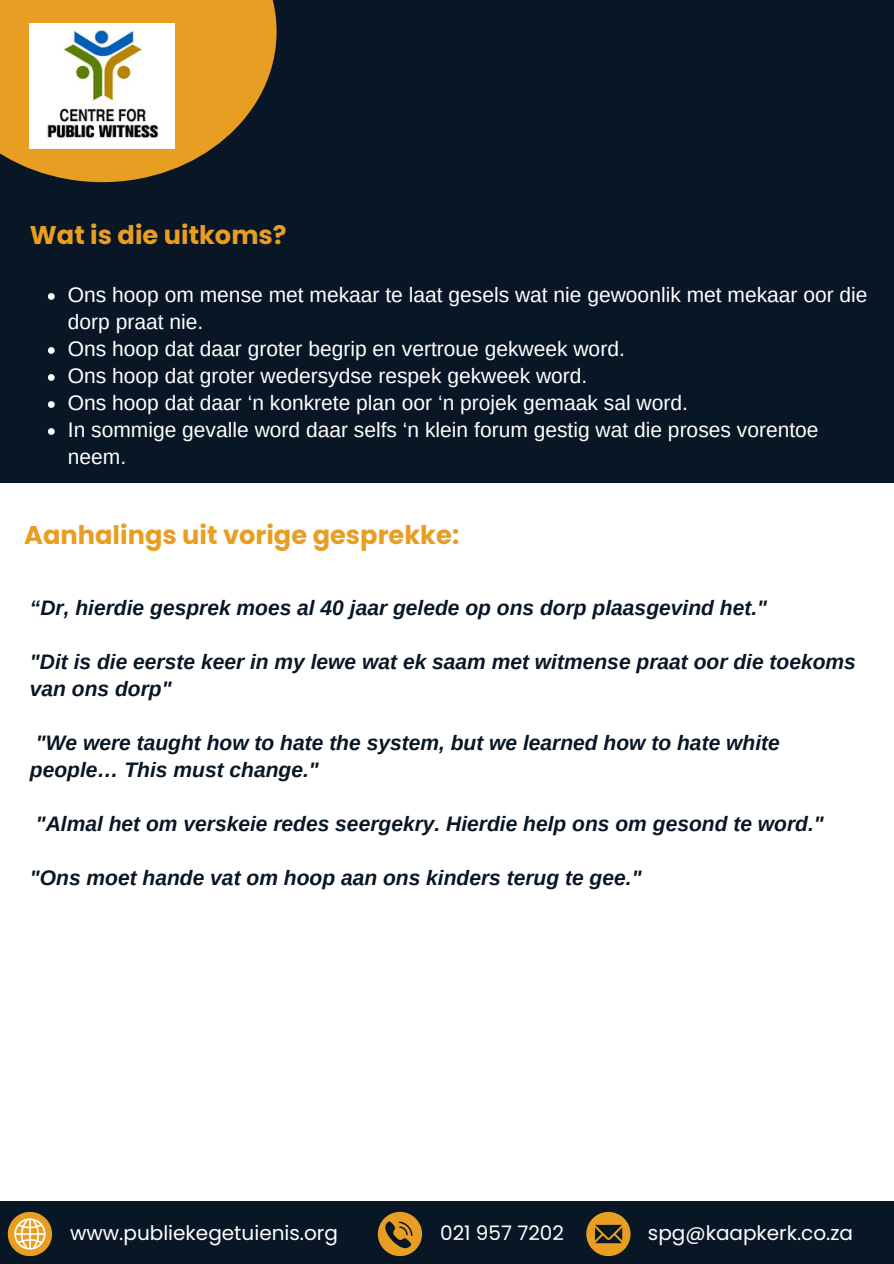
<style>
.page{position:relative;width:894px;height:1264px;background:#fff}
.page>*{position:absolute;margin:0;border:0;box-sizing:border-box;transform-origin:0 0}
.t1{font:700 25.65px "Poppins";color:#e89e23}
.t2{font:italic 700 21px/27px "Arimo";color:#081625}
.t3{font:21px/27px "Arimo";color:#fff}
.t4{font:19.95px "Poppins";color:#fff}
</style>
<div class="page">
<div style="left:0;top:0;width:893px;height:482px;background:#081625"></div>
<svg style="left:0;top:0;width:276px;height:182px;fill:#e89e23"></svg>
<div style="left:0;top:1200px;width:893px;height:63px;background:#081625"></div>
<svg style="left:377px;top:1211px;width:44px;height:44px"></svg>
<svg style="left:8px;top:1211px;width:44px;height:44px"></svg>
<svg style="left:586px;top:1211px;width:44px;height:44px"></svg>
<img style="left:30px;top:24px;width:144px;height:125px">
<svg style="left:48px;top:293px;width:7px;height:7px"></svg>
<svg style="left:48px;top:347px;width:7px;height:7px"></svg>
<svg style="left:48px;top:374px;width:7px;height:7px"></svg>
<svg style="left:48px;top:401px;width:7px;height:7px"></svg>
<svg style="left:48px;top:428px;width:7px;height:7px"></svg>
<h1 class="t1" style="left:30px;top:217px;width:258px">Wat is die uitkoms?</h1>
<p class="t3" style="left:68px;top:281px;width:801px">Ons hoop om mense met mekaar te laat gesels wat nie gewoonlik met mekaar oor die dorp praat nie.</p>
<p class="t3" style="left:68px;top:335px;width:558px">Ons hoop dat daar groter begrip en vertroue gekweek word.</p>
<h1 class="t3" style="left:68px;top:362px;width:521px">Ons hoop dat groter wedersydse respek gekweek word.</h1>
<h2 class="t3" style="left:68px;top:389px;width:621px">Ons hoop dat daar ‘n konkrete plan oor ‘n projek gemaak sal word.</h2>
<h2 class="t3" style="left:68px;top:416px;width:752px">In sommige gevalle word daar selfs ‘n klein forum gestig wat die proses vorentoe neem.</h2>
<p class="t1" style="left:24px;top:517px;width:436px">Aanhalings uit vorige gesprekke:</p>
<h2 class="t2" style="left:30px;top:594px;width:738px">“Dr, hierdie gesprek moes al 40 jaar gelede op ons dorp plaasgevind het."</h2>
<h2 class="t2" style="left:30px;top:648px;width:827px">"Dit is die eerste keer in my lewe wat ek saam met witmense praat oor die toekoms van ons dorp"</h2>
<h2 class="t2" style="left:30px;top:729px;width:751px">"We were taught how to hate the system, but we learned how to hate white people… This must change."</h2>
<p class="t2" style="left:36px;top:810px;width:789px">"Almal het om verskeie redes seergekry. Hierdie help ons om gesond te word."</p>
<p class="t2" style="left:30px;top:864px;width:613px">"Ons moet hande vat om hoop aan ons kinders terug te gee."</p>
<p class="t4" style="left:70px;top:1218px;width:269px">www.publiekegetuienis.org</p>
<p class="t4" style="left:440px;top:1218px;width:125px">021 957 7202</p>
<p class="t4" style="left:647px;top:1218px;width:207px">spg@kaapkerk.co.za</p>
</div>
